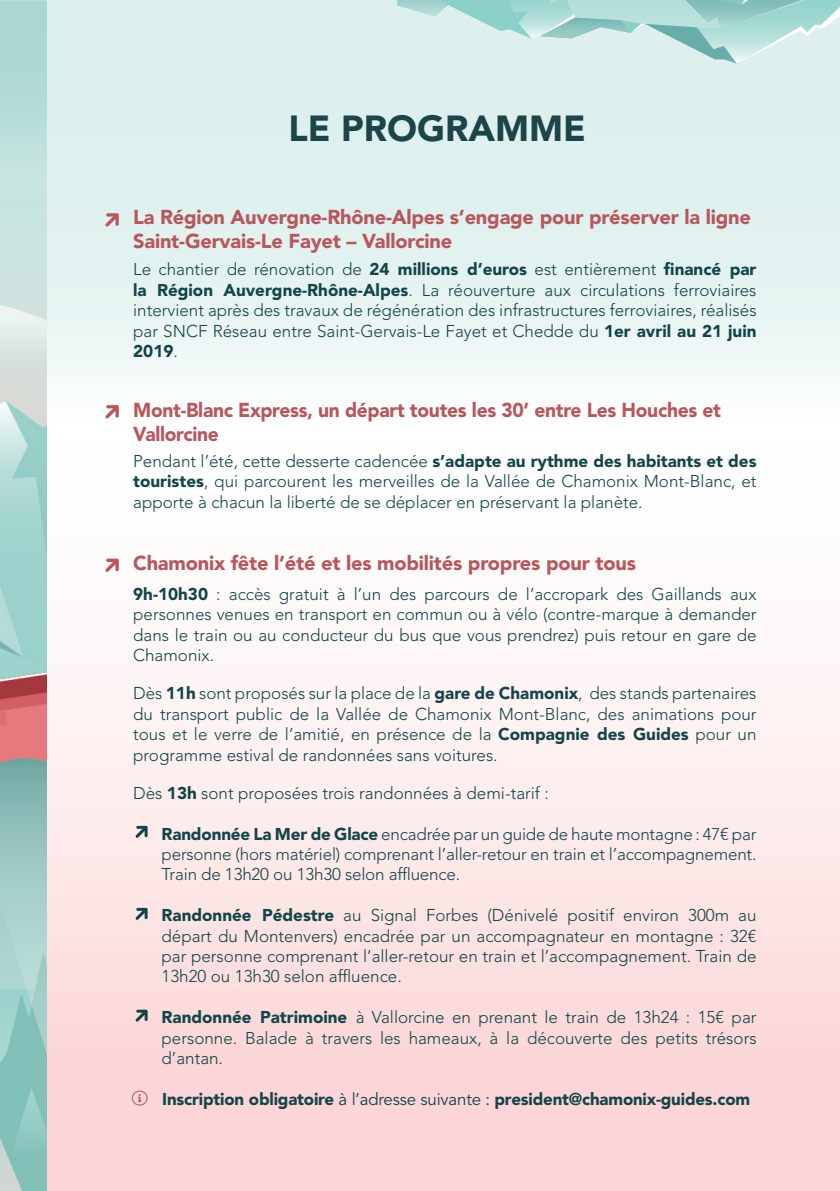
<style>
.page{position:relative;width:840px;height:1191px;background:#fff}
.page>*{position:absolute;margin:0;border:0;box-sizing:border-box;transform-origin:0 0}
.t1{font:900 36px "Avenir LT Std";color:#1c454a}
.t2{font:900 20px/24px "Avenir LT Std";letter-spacing:-.01em;color:#b9565c}
.t3{font:900 20px/24px "Avenir LT Std";letter-spacing:-.01em;color:#b9565c;scale:.96 1}
.t4{font:300 17px/20.4px "Avenir LT Std";color:#124449;text-align:justify}
.t5{font:900 17px "Avenir LT Std";letter-spacing:-.01em;color:#124449}
.s1{font-weight:900}
.s2{font-weight:400}
</style>
<div class="page">
<img style="left:46px;top:0;width:793px;height:1191px">
<img style="left:0;top:0;width:46px;height:1191px">
<svg style="left:397px;top:0;width:442px;height:64px;background:#bfe1de"></svg>
<svg style="left:105px;top:405px;width:14px;height:13px"></svg>
<svg style="left:105px;top:558px;width:14px;height:14px"></svg>
<svg style="left:135px;top:826px;width:12px;height:12px"></svg>
<svg style="left:135px;top:908px;width:12px;height:12px"></svg>
<svg style="left:135px;top:1009px;width:12px;height:12px"></svg>
<svg style="left:105px;top:213px;width:14px;height:14px"></svg>
<svg style="left:132px;top:1090px;width:15px;height:15px"></svg>
<p class="t1" style="left:288px;top:106px;width:299px">LE PROGRAMME</p>
<p class="t2" style="left:133px;top:204px;width:619px">La Région Auvergne-Rhône-Alpes s’engage pour préserver la ligne<br>Saint-Gervais-Le Fayet – Vallorcine</p>
<p class="t4" style="left:133px;top:259px;width:624px">Le chantier de rénovation de <span class="s1">24 millions d’euros</span> est entièrement <span class="s1">financé par la Région Auvergne-Rhône-Alpes</span>. La réouverture aux circulations ferroviaires intervient après des travaux de régénération des infrastructures ferroviaires, réalisés par SNCF Réseau entre Saint-Gervais-Le Fayet et Chedde du <span class="s1">1er avril au 21 juin 2019</span>.</p>
<p class="t3" style="left:133px;top:398px;width:613px">Mont-Blanc Express, un départ toutes les 30’ entre Les Houches et<br>Vallorcine</p>
<p class="t4" style="left:133px;top:451px;width:624px">Pendant l’été, cette desserte cadencée <span class="s1">s’adapte au rythme des habitants et des touristes</span>, qui parcourent les merveilles de la Vallée de Chamonix Mont-Blanc, et apporte à chacun la liberté de se déplacer en préservant la planète.</p>
<p class="t2" style="left:133px;top:550px;width:504px">Chamonix fête l’été et les mobilités propres pour tous</p>
<p class="t4" style="left:133px;top:584px;width:624px"><span class="s1">9h-10h30</span> : accès gratuit à l’un des parcours de l’accropark des Gaillands aux personnes venues en transport en commun ou à vélo (contre-marque à demander dans le train ou au conducteur du bus que vous prendrez) puis retour en gare de Chamonix.</p>
<p class="t4" style="left:133px;top:683px;width:624px">Dès <span class="s1">11h</span> sont proposés sur la place de la <span class="s1">gare de Chamonix</span>, des stands partenaires du transport public de la Vallée de Chamonix Mont-Blanc, des animations pour tous et le verre de l’amitié, en présence de la <span class="s1">Compagnie des Guides</span> pour un programme estival de randonnées sans voitures.</p>
<p class="t4" style="left:133px;top:782px;width:417px">Dès <span class="s1">13h</span> sont proposées trois randonnées à demi-tarif :</p>
<p class="t4" style="left:161px;top:823px;width:596px"><span class="s1">Randonnée La Mer de Glace</span> encadrée par un guide de haute montagne : 47€ par personne (hors matériel) comprenant l’aller-retour en train et l’accompagnement.<br>Train de 13h20 ou 13h30 selon affluence.</p>
<p class="t4" style="left:161px;top:905px;width:596px"><span class="s1">Randonnée Pédestre</span> au Signal Forbes (Dénivelé positif environ 300m au départ du Montenvers) encadrée par un accompagnateur en montagne : 32€ par personne comprenant l’aller-retour en train et l’accompagnement. Train de 13h20 ou 13h30 selon affluence.</p>
<p class="t4" style="left:161px;top:1007px;width:596px"><span class="s1">Randonnée Patrimoine</span> à Vallorcine en prenant le train de 13h24 : 15€ par personne. Balade à travers les hameaux, à la découverte des petits trésors d’antan.</p>
<p class="t5" style="left:162px;top:1088px;width:589px">Inscription obligatoire <span class="s2">à l’adresse suivante :</span> president@chamonix-guides.com</p>
</div>
